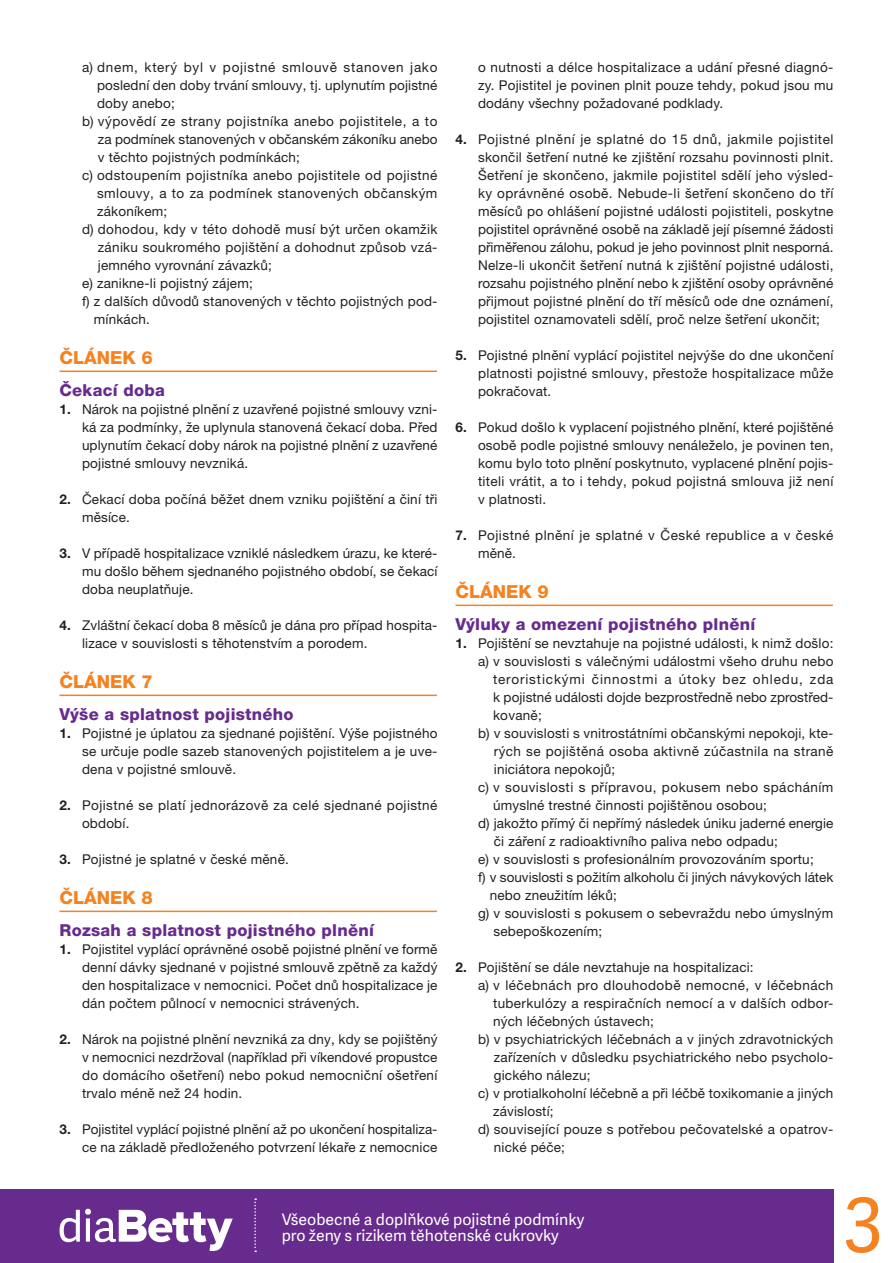
<style>
.page{position:relative;width:893px;height:1263px;background:#fff}
.page>*{position:absolute;margin:0;border:0;box-sizing:border-box;transform-origin:0 0}
.t1{font:74.85px "Adelle Sans";color:#f5821f}
.t2{font:800 18px "Helvetica Neue CE";color:#f5821f}
.t3{font:800 16.5px "Helvetica Neue CE";letter-spacing:.015em;color:#672b8d}
.t4{font:15.75px/16.2px "Adelle Sans";color:#fff}
.t5{font:13.5px/18px "Helvetica Neue CE";letter-spacing:.015em;color:#231f20;text-align:justify}
.t6{font:13.5px/18px "Helvetica Neue CE";letter-spacing:.035em;color:#231f20}
.t7{font:13.5px "Helvetica Neue CE";letter-spacing:.04em;color:#231f20}
.t8{font:13.5px "Helvetica Neue CE";letter-spacing:.055em;color:#231f20}
.t9{font:13.5px "Helvetica Neue CE";letter-spacing:.065em;color:#231f20}
.s1{font-weight:700}
</style>
<div class="page">
<div style="left:0;top:1189px;width:833px;height:74px;background:#672b8d"></div>
<svg style="left:60px;top:1209px;width:173px;height:42px"></svg>
<svg style="left:254px;top:1198px;width:2px;height:54px"></svg>
<hr style="left:60px;top:370px;width:377px;height:2px;background:#f5821f">
<hr style="left:60px;top:694px;width:377px;height:2px;background:#f5821f">
<hr style="left:60px;top:911px;width:377px;height:1px;background:#f5821f">
<hr style="left:455px;top:604px;width:378px;height:2px;background:#f5821f">
<p class="t8" style="left:82px;top:62px;width:357px">a) dnem, který byl v pojistné smlouvě stanoven jako</p>
<p class="t5" style="left:97px;top:77px;width:342px">poslední den doby trvání smlouvy, tj. uplynutím pojistné</p>
<p class="t5" style="left:97px;top:95px;width:79px">doby anebo;</p>
<p class="t7" style="left:82px;top:116px;width:357px">b) výpovědí ze strany pojistníka anebo pojistitele, a to</p>
<p class="t5" style="left:98px;top:131px;width:341px">za podmínek stanovených v občanském zákoníku anebo</p>
<p class="t5" style="left:98px;top:149px;width:204px">v těchto pojistných podmínkách;</p>
<p class="t6" style="left:82px;top:167px;width:357px">c) odstoupením pojistníka anebo pojistitele od pojistné</p>
<p class="t6" style="left:97px;top:185px;width:342px">smlouvy, a to za podmínek stanovených občanským</p>
<p class="t5" style="left:97px;top:203px;width:72px">zákoníkem;</p>
<p class="t5" style="left:82px;top:221px;width:357px">d) dohodou, kdy v této dohodě musí být určen okamžik</p>
<p class="t5" style="left:98px;top:239px;width:341px">zániku soukromého pojištění a dohodnut způsob vzá-</p>
<p class="t5" style="left:98px;top:257px;width:175px">jemného vyrovnání závazků;</p>
<p class="t5" style="left:82px;top:275px;width:172px">e) zanikne-li pojistný zájem;</p>
<p class="t5" style="left:82px;top:293px;width:357px">f) z dalších důvodů stanovených v těchto pojistných pod-</p>
<p class="t5" style="left:94px;top:311px;width:58px">mínkách.</p>
<h2 class="t2" style="left:60px;top:351px;width:95px">ČLÁNEK 6</h2>
<p class="t3" style="left:60px;top:384px;width:107px">Čekací doba</p>
<p class="t5" style="left:82px;top:401px;width:357px;text-indent:-23px"><span class="s1">1.</span> Nárok na pojistné plnění z uzavřené pojistné smlouvy vzni&shy;ká za podmínky, že uplynula stanovená čekací doba. Před uplynutím čekací doby nárok na pojistné plnění z uzavřené pojistné smlouvy nevzniká.</p>
<p class="t5" style="left:82px;top:491px;width:357px;text-indent:-23px"><span class="s1">2.</span> Čekací doba počíná běžet dnem vzniku pojištění a činí tři měsíce.</p>
<p class="t5" style="left:82px;top:545px;width:357px;text-indent:-23px"><span class="s1">3.</span> V případě hospitalizace vzniklé následkem úrazu, ke které&shy;mu došlo během sjednaného pojistného období, se čekací doba neuplatňuje.</p>
<p class="t5" style="left:82px;top:617px;width:357px;text-indent:-23px"><span class="s1">4.</span> Zvláštní čekací doba 8 měsíců je dána pro případ hospita&shy;lizace v souvislosti s těhotenstvím a porodem.</p>
<h2 class="t2" style="left:60px;top:675px;width:95px">ČLÁNEK 7</h2>
<p class="t3" style="left:60px;top:708px;width:236px">Výše a splatnost pojistného</p>
<p class="t5" style="left:82px;top:725px;width:357px;text-indent:-23px"><span class="s1">1.</span> Pojistné je úplatou za sjednané pojištění. Výše pojistného se určuje podle sazeb stanovených pojistitelem a je uve&shy;dena v pojistné smlouvě.</p>
<p class="t5" style="left:82px;top:797px;width:357px;text-indent:-23px"><span class="s1">2.</span> Pojistné se platí jednorázově za celé sjednané pojistné období.</p>
<p class="t5" style="left:60px;top:851px;width:231px"><span class="s1">3.</span> Pojistné je splatné v české měně.</p>
<h2 class="t2" style="left:60px;top:891px;width:95px">ČLÁNEK 8</h2>
<p class="t3" style="left:60px;top:924px;width:316px">Rozsah a splatnost pojistného plnění</p>
<p class="t5" style="left:82px;top:941px;width:357px;text-indent:-23px"><span class="s1">1.</span> Pojistitel vyplácí oprávněné osobě pojistné plnění ve formě denní dávky sjednané v pojistné smlouvě zpětně za každý den hospitalizace v nemocnici. Počet dnů hospitalizace je dán počtem půlnocí v nemocnici strávených.</p>
<p class="t5" style="left:82px;top:1031px;width:357px;text-indent:-23px"><span class="s1">2.</span> Nárok na pojistné plnění nevzniká za dny, kdy se pojištěný v nemocnici nezdržoval (například při víkendové propustce do domácího ošetření) nebo pokud nemocniční ošetření trvalo méně než 24 hodin.</p>
<p class="t5" style="left:60px;top:1121px;width:379px;text-align:right"><span class="s1">3.</span> Pojistitel vyplácí pojistné plnění až po ukončení hospitaliza&shy;ce na základě předloženého potvrzení lékaře z nemocnice</p>
<p class="t5" style="left:478px;top:59px;width:357px">o nutnosti a délce hospitalizace a udání přesné diagnó&shy;zy. Pojistitel je povinen plnit pouze tehdy, pokud jsou mu dodány všechny požadované podklady.</p>
<p class="t5" style="left:478px;top:131px;width:357px;text-indent:-23px"><span class="s1">4.</span> Pojistné plnění je splatné do 15 dnů, jakmile pojistitel skončil šetření nutné ke zjištění rozsahu povinnosti plnit.<br>Šetření je skončeno, jakmile pojistitel sdělí jeho výsled&shy;ky oprávněné osobě. Nebude-li šetření skončeno do tří měsíců po ohlášení pojistné události pojistiteli, poskytne pojistitel oprávněné osobě na základě její písemné žádosti přiměřenou zálohu, pokud je jeho povinnost plnit nesporná.<br>Nelze-li ukončit šetření nutná k zjištění pojistné události, rozsahu pojistného plnění nebo k zjištění osoby oprávněné přijmout pojistné plnění do tří měsíců ode dne oznámení, pojistitel oznamovateli sdělí, proč nelze šetření ukončit;</p>
<p class="t5" style="left:478px;top:347px;width:357px;text-indent:-23px"><span class="s1">5.</span> Pojistné plnění vyplácí pojistitel nejvýše do dne ukončení platnosti pojistné smlouvy, přestože hospitalizace může pokračovat.</p>
<p class="t5" style="left:478px;top:419px;width:357px;text-indent:-23px"><span class="s1">6.</span> Pokud došlo k vyplacení pojistného plnění, které pojištěné osobě podle pojistné smlouvy nenáleželo, je povinen ten, komu bylo toto plnění poskytnuto, vyplacené plnění pojis&shy;titeli vrátit, a to i tehdy, pokud pojistná smlouva již není v platnosti.</p>
<p class="t6" style="left:478px;top:527px;width:357px;text-indent:-23px"><span class="s1">7.</span> Pojistné plnění je splatné v České republice a v české měně.</p>
<h2 class="t2" style="left:455px;top:585px;width:95px">ČLÁNEK 9</h2>
<p class="t3" style="left:455px;top:618px;width:301px">Výluky a omezení pojistného plnění</p>
<p class="t5" style="left:455px;top:635px;width:379px"><span class="s1">1.</span> Pojištění se nevztahuje na pojistné události, k nimž došlo:</p>
<p class="t5" style="left:478px;top:653px;width:357px">a) v souvislosti s válečnými událostmi všeho druhu nebo</p>
<p class="t9" style="left:493px;top:674px;width:342px">teroristickými činnostmi a útoky bez ohledu, zda</p>
<p class="t5" style="left:493px;top:689px;width:342px">k pojistné události dojde bezprostředně nebo zprostřed-</p>
<p class="t5" style="left:493px;top:707px;width:50px">kovaně;</p>
<p class="t5" style="left:478px;top:725px;width:357px">b) v souvislosti s vnitrostátními občanskými nepokoji, kte-</p>
<p class="t5" style="left:494px;top:743px;width:341px">rých se pojištěná osoba aktivně zúčastnila na straně</p>
<p class="t5" style="left:494px;top:761px;width:123px">iniciátora nepokojů;</p>
<p class="t6" style="left:478px;top:779px;width:357px">c) v souvislosti s přípravou, pokusem nebo spácháním</p>
<p class="t5" style="left:493px;top:797px;width:275px">úmyslné trestné činnosti pojištěnou osobou;</p>
<p class="t5" style="left:478px;top:815px;width:357px">d) jakožto přímý či nepřímý následek úniku jaderné energie</p>
<p class="t5" style="left:494px;top:833px;width:285px">či záření z radioaktivního paliva nebo odpadu;</p>
<p class="t5" style="left:478px;top:851px;width:337px">e) v souvislosti s profesionálním provozováním sportu;</p>
<p class="t5" style="left:478px;top:869px;width:357px">f) v souvislosti s požitím alkoholu či jiných návykových látek</p>
<p class="t5" style="left:490px;top:887px;width:129px">nebo zneužitím léků;</p>
<p class="t5" style="left:478px;top:905px;width:357px">g) v souvislosti s pokusem o sebevraždu nebo úmyslným</p>
<p class="t5" style="left:494px;top:923px;width:110px">sebepoškozením;</p>
<p class="t5" style="left:455px;top:959px;width:300px"><span class="s1">2.</span> Pojištění se dále nevztahuje na hospitalizaci:</p>
<p class="t6" style="left:478px;top:977px;width:357px">a) v léčebnách pro dlouhodobě nemocné, v léčebnách</p>
<p class="t5" style="left:493px;top:995px;width:342px">tuberkulózy a respiračních nemocí a v dalších odbor-</p>
<p class="t5" style="left:493px;top:1013px;width:162px">ných léčebných ústavech;</p>
<p class="t5" style="left:478px;top:1031px;width:357px">b) v psychiatrických léčebnách a v jiných zdravotnických</p>
<p class="t5" style="left:494px;top:1049px;width:341px">zařízeních v důsledku psychiatrického nebo psycholo-</p>
<p class="t5" style="left:494px;top:1067px;width:98px">gického nálezu;</p>
<p class="t5" style="left:478px;top:1085px;width:357px">c) v protialkoholní léčebně a při léčbě toxikomanie a jiných</p>
<p class="t5" style="left:493px;top:1103px;width:62px">závislostí;</p>
<p class="t5" style="left:478px;top:1121px;width:357px">d) související pouze s potřebou pečovatelské a opatrov-</p>
<p class="t5" style="left:494px;top:1139px;width:73px">nické péče;</p>
<p class="t4" style="left:282px;top:1213px;width:304px">Všeobecné a doplňkové pojistné podmínky pro ženy s rizikem těhotenské cukrovky</p>
<h1 class="t1" style="left:843px;top:1198px;width:42px">3</h1>
</div>
